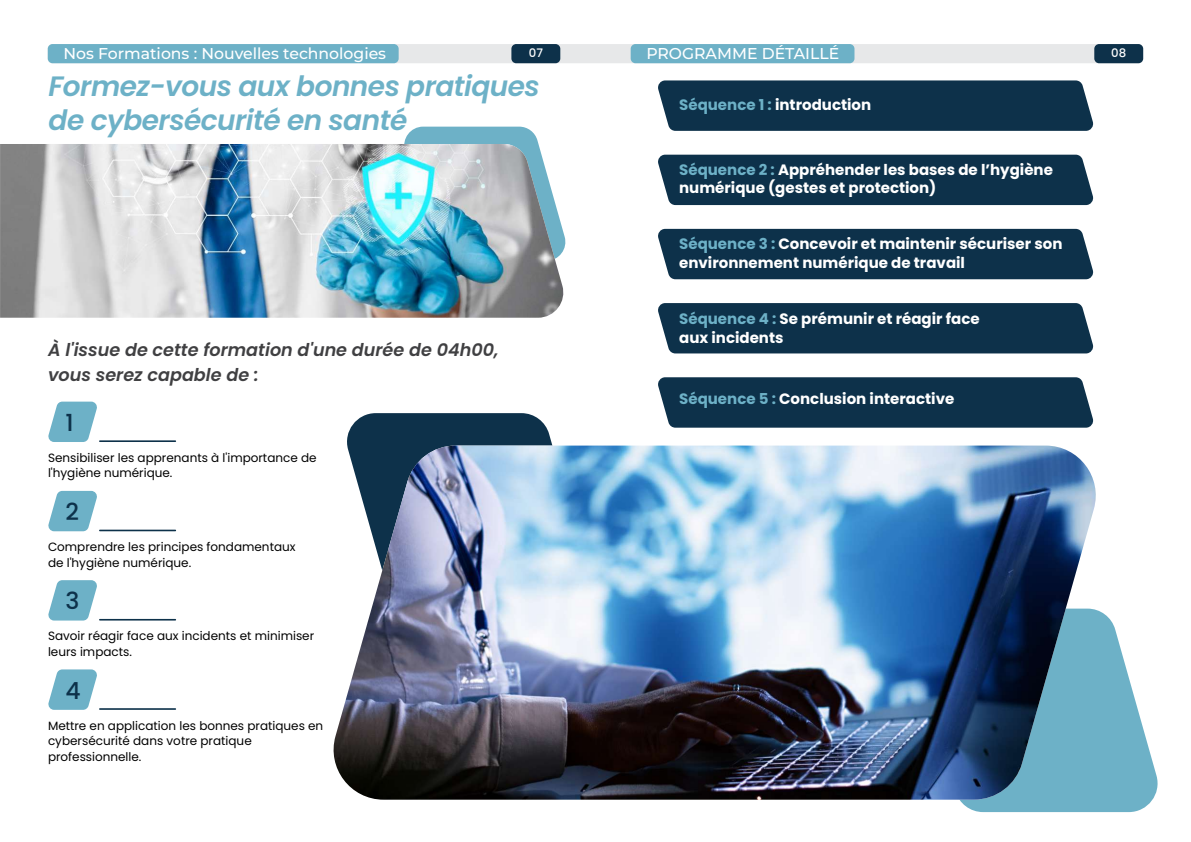
<style>
.page{position:relative;width:1191px;height:842px;background:#fff}
.page>*{position:absolute;margin:0;border:0;box-sizing:border-box;transform-origin:0 0}
.t1{font:italic 600 28px/34.4px "Poppins";letter-spacing:-.02em;color:#6db1c7}
.t2{font:500 23.5px "Poppins";color:#0d314a}
.t3{font:italic 600 17.6px/24.4px "Poppins";color:#404042}
.t4{font:500 15.7px "Montserrat";color:#fff}
.t5{font:700 15px/18.6px "Poppins";color:#fff}
.t6{font:12px/15.6px "Poppins";color:#010101}
.t7{font:500 11.7px "Poppins";color:#fff}
.s1{color:#6db1c7}
</style>
<div class="page">
<svg style="left:960px;top:612px;width:198px;height:200px;fill:#6db1c7"></svg>
<div style="left:48px;top:44px;width:1095px;height:19px;background:#e7e8e9;border-radius:5px"></div>
<div style="left:630px;top:44px;width:224px;height:19px;background:#6db1c7;border-radius:5px"></div>
<div style="left:1094px;top:44px;width:49px;height:19px;background:#0d314a;border-radius:5px"></div>
<div style="left:658px;top:80px;width:436px;height:51px;background:#0d314a"></div>
<div style="left:658px;top:155px;width:436px;height:50px;background:#0d314a"></div>
<div style="left:658px;top:229px;width:436px;height:50px;background:#0d314a"></div>
<div style="left:658px;top:303px;width:436px;height:50px;background:#0d314a"></div>
<div style="left:658px;top:377px;width:436px;height:51px;background:#0d314a"></div>
<svg style="left:347px;top:413px;width:248px;height:33px;fill:#0d314a"></svg>
<div style="left:48px;top:44px;width:351px;height:19px;background:#6db1c7;border-radius:5px"></div>
<div style="left:511px;top:44px;width:49px;height:19px;background:#0d314a;border-radius:5px"></div>
<img style="left:333px;top:446px;width:763px;height:354px">
<svg style="left:404px;top:127px;width:135px;height:17px"></svg>
<img style="left:0;top:144px;width:566px;height:174px">
<svg style="left:48px;top:402px;width:49px;height:40px"></svg>
<hr style="left:99px;top:440px;width:77px;height:2px;background:#0d314a">
<svg style="left:48px;top:491px;width:49px;height:40px"></svg>
<hr style="left:99px;top:530px;width:77px;height:1px;background:#0d314a">
<svg style="left:48px;top:580px;width:49px;height:40px"></svg>
<hr style="left:99px;top:619px;width:77px;height:1px;background:#0d314a">
<svg style="left:48px;top:669px;width:49px;height:41px"></svg>
<hr style="left:99px;top:708px;width:77px;height:2px;background:#0d314a">
<h3 class="t4" style="left:64px;top:43px;width:324px">Nos Formations : Nouvelles technologies</h3>
<h1 class="t1" style="left:49px;top:69px;width:493px">Formez-vous aux bonnes pratiques de cybersécurité en santé</h1>
<p class="t7" style="left:529px;top:46px;width:16px">07</p>
<h3 class="t3" style="left:48px;top:338px;width:452px">À l'issue de cette formation d'une durée de 04h00, vous serez capable de :</h3>
<h2 class="t2" style="left:65px;top:409px;width:10px">1</h2>
<p class="t6" style="left:48px;top:450px;width:270px">Sensibiliser les apprenants à l'importance de l'hygiène numérique.</p>
<h2 class="t2" style="left:65px;top:498px;width:15px">2</h2>
<p class="t6" style="left:48px;top:539px;width:249px">Comprendre les principes fondamentaux de l'hygiène numérique.</p>
<h2 class="t2" style="left:65px;top:587px;width:15px">3</h2>
<p class="t6" style="left:48px;top:628px;width:268px">Savoir réagir face aux incidents et minimiser leurs impacts.</p>
<h2 class="t2" style="left:65px;top:677px;width:17px">4</h2>
<p class="t6" style="left:48px;top:718px;width:277px">Mettre en application les bonnes pratiques en cybersécurité dans votre pratique professionnelle.</p>
<h3 class="t4" style="left:646px;top:43px;width:194px">PROGRAMME DÉTAILLÉ</h3>
<p class="t7" style="left:1111px;top:46px;width:17px">08</p>
<p class="t5" style="left:679px;top:95px;width:194px"><span class="s1">Séquence 1 :</span> introduction</p>
<p class="t5" style="left:679px;top:160px;width:375px"><span class="s1">Séquence 2 :</span> Appréhender les bases de l’hygiène numérique (gestes et protection)</p>
<p class="t5" style="left:679px;top:234px;width:385px"><span class="s1">Séquence 3 :</span> Concevoir et maintenir sécuriser son environnement numérique de travail</p>
<p class="t5" style="left:679px;top:310px;width:302px"><span class="s1">Séquence 4 :</span> Se prémunir et réagir face aux incidents</p>
<p class="t5" style="left:679px;top:390px;width:277px"><span class="s1">Séquence 5 :</span> Conclusion interactive</p>
</div>
